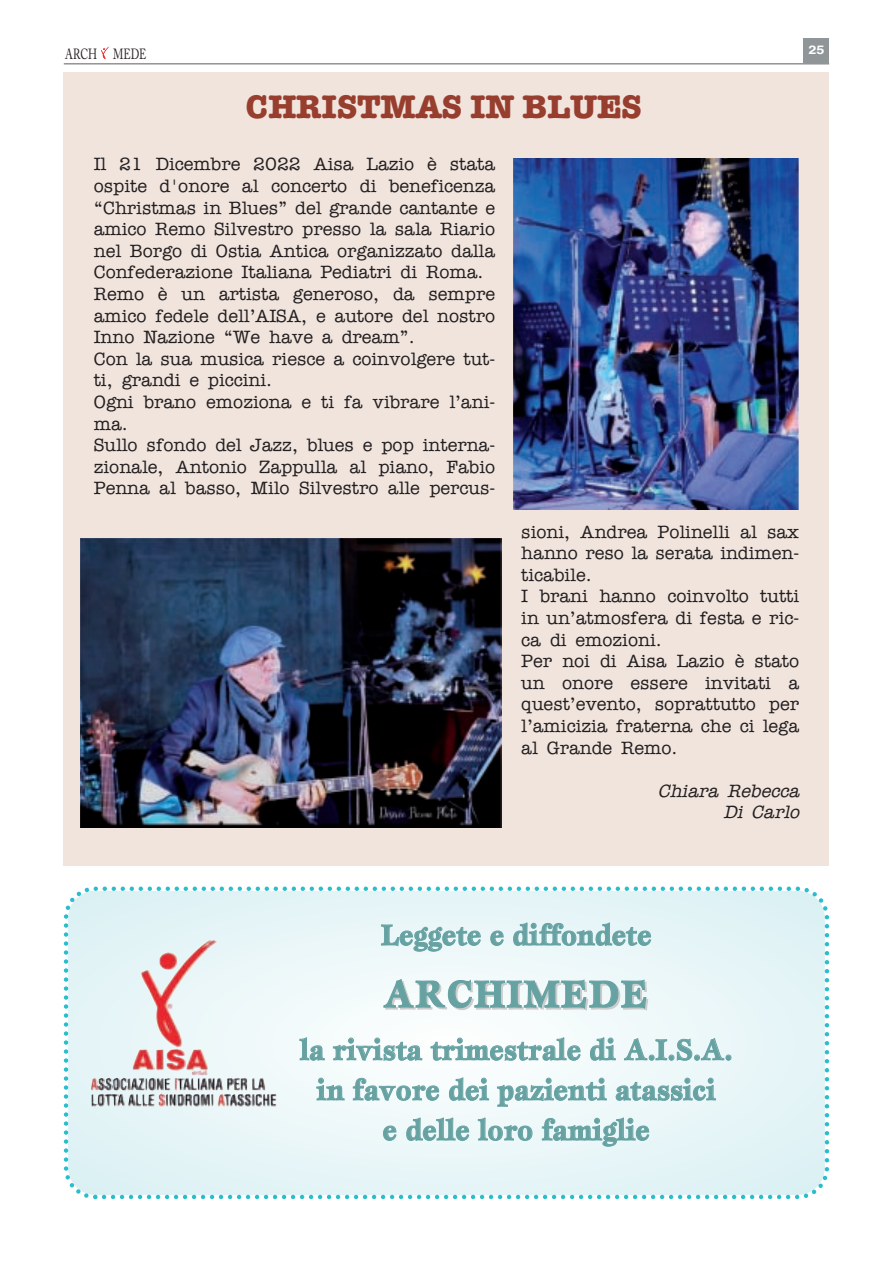
<style>
.page{position:relative;width:893px;height:1263px;background:#fff}
.page>*{position:absolute;margin:0;border:0;box-sizing:border-box;transform-origin:0 0}
.t1{font:700 39px "Esprit Std";letter-spacing:.05em;color:#67a2a3;scale:.95 1}
.t2{font:700 33px "American Typewriter Std";color:#983e2f}
.t3{font:700 30px/40.2px "Esprit Std";color:#67a2a3;text-align:center;scale:.95 1}
.t4{font:500 18px/21.6px "American Typewriter Std";color:#231f20}
.t5{font:italic 500 18px/21.6px "American Typewriter Std";color:#231f20;text-align:right}
.t6{font:14.7px "Adobe Caslon Pro";color:#231f20;scale:.71 1}
.t7{font:700 12px "Helvetica";color:#fff;scale:1.2 1}
</style>
<div class="page">
<div style="left:64px;top:72px;width:765px;height:794px;background:#f0e4dd"></div>
<div style="left:804px;top:38px;width:25px;height:26px;background:#909598"></div>
<svg style="left:101px;top:47px;width:8px;height:12px"></svg>
<hr style="left:64px;top:63px;width:765px;height:2px;background:#909598">
<img style="left:513px;top:158px;width:286px;height:351px">
<img style="left:80px;top:539px;width:421px;height:288px">
<svg style="left:63px;top:886px;width:767px;height:314px"></svg>
<svg style="left:93px;top:1195px;width:5px;height:4px"></svg>
<img style="left:91px;top:939px;width:126px;height:152px">
<p class="t6" style="left:65px;top:49px;width:116px">ARCH MEDE</p>
<p class="t7" style="left:808px;top:43px;width:15px">25</p>
<h2 class="t2" style="left:246px;top:96px;width:398px">CHRISTMAS IN BLUES</h2>
<p class="t4" style="left:94px;top:155px;width:403px">Il 21 Dicembre 2022 Aisa Lazio è stata ospite d'onore al concerto di beneficenza “Christmas in Blues” del grande cantante e amico Remo Silvestro presso la sala Riario nel Borgo di Ostia Antica organizzato dalla Confederazione Italiana Pediatri di Roma.<br>Remo è un artista generoso, da sempre amico fedele dell’AISA, e autore del nostro Inno Nazione “We have a dream”.<br>Con la sua musica riesce a coinvolgere tut&shy;ti, grandi e piccini.<br>Ogni brano emoziona e ti fa vibrare l’ani&shy;ma.<br>Sullo sfondo del Jazz, blues e pop interna&shy;zionale, Antonio Zappulla al piano, Fabio Penna al basso, Milo Silvestro alle percus-</p>
<p class="t4" style="left:521px;top:522px;width:279px">sioni, Andrea Polinelli al sax hanno reso la serata indimen&shy;ticabile.<br>I brani hanno coinvolto tutti in un’atmosfera di festa e ric&shy;ca di emozioni.<br>Per noi di Aisa Lazio è stato un onore essere invitati a quest’evento, soprattutto per l’amicizia fraterna che ci lega al Grande Remo.</p>
<p class="t5" style="left:658px;top:781px;width:146px">Chiara Rebecca<br>Di Carlo</p>
<h3 class="t3" style="left:381px;top:917px;width:286px">Leggete e diffondete</h3>
<h1 class="t1" style="left:383px;top:979px;width:279px">ARCHIMEDE</h1>
<h3 class="t3" style="left:300px;top:1032px;width:457px">la rivista trimestrale di A.I.S.A. in favore dei pazienti atassici<br>e delle loro famiglie</h3>
</div>
